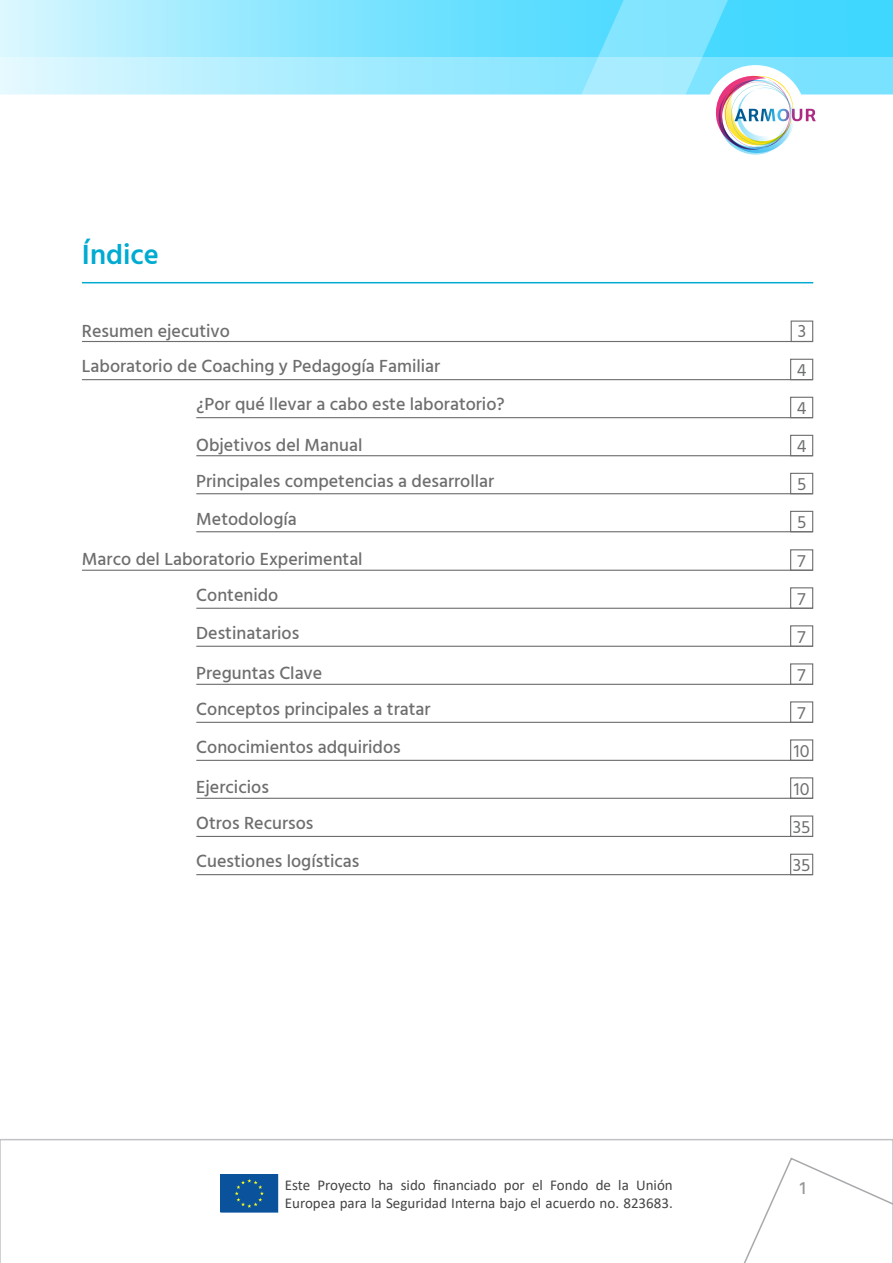
<style>
.page{position:relative;width:893px;height:1263px;background:#fff}
.page>*{position:absolute;margin:0;border:0;box-sizing:border-box;transform-origin:0 0}
.t1{font:600 28.5px "Hind";color:#00abd1}
.t2{font:500 18px "Hind";color:#6e6e70}
.t3{font:18px "Hind";color:#6d6f71}
.t4{font:500 18px "Hind";color:#949698}
.t5{font:15px/18px "Calibri";color:#444445}
</style>
<div class="page">
<svg style="left:0;top:1139px;width:893px;height:123px"></svg>
<svg style="left:0;top:0;width:893px;height:57px;background:#a2ebff"></svg>
<svg style="left:0;top:57px;width:893px;height:38px;background:#bef1ff"></svg>
<svg style="left:625px;top:1156px;width:268px;height:106px"></svg>
<svg style="left:349px;top:0;width:515px;height:647px"></svg>
<div style="left:705px;top:65px;width:101px;height:100px;background:#fff;border-radius:50%"></div>
<img style="left:716px;top:76px;width:100px;height:79px">
<svg style="left:220px;top:1174px;width:58px;height:39px;background:#125999"></svg>
<div style="left:791px;top:321px;width:22px;height:21px;border:1px solid #6e6e70"></div>
<hr style="left:82px;top:341px;width:731px;height:1px;background:#6e6e70">
<div style="left:790px;top:359px;width:23px;height:21px;border:1px solid #6e6e70"></div>
<hr style="left:82px;top:379px;width:731px;height:1px;background:#6e6e70">
<div style="left:790px;top:397px;width:23px;height:21px;border:1px solid #6e6e70"></div>
<hr style="left:196px;top:417px;width:617px;height:1px;background:#6e6e70">
<div style="left:790px;top:473px;width:23px;height:21px;border:1px solid #6e6e70"></div>
<hr style="left:196px;top:493px;width:617px;height:1px;background:#6e6e70">
<div style="left:790px;top:511px;width:23px;height:21px;border:1px solid #6e6e70"></div>
<hr style="left:196px;top:531px;width:617px;height:1px;background:#6e6e70">
<div style="left:790px;top:587px;width:23px;height:22px;border:1px solid #6e6e70"></div>
<hr style="left:196px;top:608px;width:617px;height:1px;background:#6e6e70">
<div style="left:790px;top:625px;width:23px;height:22px;border:1px solid #6e6e70"></div>
<hr style="left:196px;top:646px;width:617px;height:1px;background:#6e6e70">
<div style="left:790px;top:701px;width:23px;height:22px;border:1px solid #6e6e70"></div>
<hr style="left:196px;top:722px;width:617px;height:1px;background:#6e6e70">
<div style="left:790px;top:739px;width:23px;height:22px;border:1px solid #6e6e70"></div>
<hr style="left:196px;top:760px;width:617px;height:1px;background:#6e6e70">
<div style="left:790px;top:815px;width:23px;height:22px;border:1px solid #6e6e70"></div>
<hr style="left:196px;top:836px;width:617px;height:1px;background:#6e6e70">
<div style="left:790px;top:854px;width:23px;height:21px;border:1px solid #6e6e70"></div>
<hr style="left:196px;top:874px;width:617px;height:1px;background:#6e6e70">
<div style="left:790px;top:435px;width:23px;height:21px;border:1px solid #6e6e70"></div>
<hr style="left:196px;top:455px;width:617px;height:1px;background:#6e6e70">
<div style="left:790px;top:549px;width:23px;height:22px;border:1px solid #6e6e70"></div>
<hr style="left:82px;top:570px;width:731px;height:1px;background:#6e6e70">
<div style="left:790px;top:663px;width:23px;height:22px;border:1px solid #6e6e70"></div>
<hr style="left:196px;top:684px;width:617px;height:1px;background:#6e6e70">
<div style="left:790px;top:777px;width:23px;height:22px;border:1px solid #6e6e70"></div>
<hr style="left:196px;top:798px;width:617px;height:1px;background:#6e6e70">
<hr style="left:82px;top:282px;width:731px;height:1px;background:#00abd1">
<p class="t1" style="left:82px;top:235px;width:78px">Índice</p>
<p class="t2" style="left:82px;top:318px;width:150px">Resumen ejecutivo</p>
<p class="t3" style="left:798px;top:319px;width:10px">3</p>
<p class="t2" style="left:82px;top:354px;width:360px">Laboratorio de Coaching y Pedagogía Familiar</p>
<p class="t3" style="left:797px;top:358px;width:11px">4</p>
<p class="t2" style="left:196px;top:392px;width:310px">¿Por qué llevar a cabo este laboratorio?</p>
<p class="t3" style="left:797px;top:396px;width:11px">4</p>
<p class="t2" style="left:196px;top:432px;width:168px">Objetivos del Manual</p>
<p class="t3" style="left:797px;top:434px;width:11px">4</p>
<p class="t2" style="left:196px;top:468px;width:299px">Principales competencias a desarrollar</p>
<p class="t3" style="left:797px;top:472px;width:11px">5</p>
<p class="t2" style="left:196px;top:506px;width:102px">Metodología</p>
<p class="t3" style="left:797px;top:510px;width:11px">5</p>
<p class="t2" style="left:82px;top:547px;width:282px">Marco del Laboratorio Experimental</p>
<p class="t3" style="left:798px;top:549px;width:10px">7</p>
<p class="t2" style="left:196px;top:583px;width:84px">Contenido</p>
<p class="t3" style="left:798px;top:587px;width:10px">7</p>
<p class="t2" style="left:196px;top:621px;width:104px">Destinatarios</p>
<p class="t3" style="left:798px;top:625px;width:10px">7</p>
<p class="t2" style="left:196px;top:661px;width:128px">Preguntas Clave</p>
<p class="t3" style="left:798px;top:663px;width:10px">7</p>
<p class="t2" style="left:196px;top:697px;width:236px">Conceptos principales a tratar</p>
<p class="t3" style="left:798px;top:701px;width:10px">7</p>
<p class="t2" style="left:196px;top:735px;width:206px">Conocimientos adquiridos</p>
<p class="t3" style="left:794px;top:739px;width:17px">10</p>
<p class="t2" style="left:196px;top:775px;width:74px">Ejercicios</p>
<p class="t3" style="left:794px;top:777px;width:17px">10</p>
<p class="t2" style="left:196px;top:811px;width:119px">Otros Recursos</p>
<p class="t3" style="left:793px;top:815px;width:19px">35</p>
<p class="t2" style="left:196px;top:849px;width:165px">Cuestiones logísticas</p>
<p class="t3" style="left:793px;top:853px;width:19px">35</p>
<p class="t5" style="left:285px;top:1175px;width:389px">Este Proyecto ha sido financiado por el Fondo de la Unión<br>Europea para la Seguridad Interna bajo el acuerdo no. 823683.</p>
<p class="t4" style="left:800px;top:1176px;width:8px">1</p>
</div>
